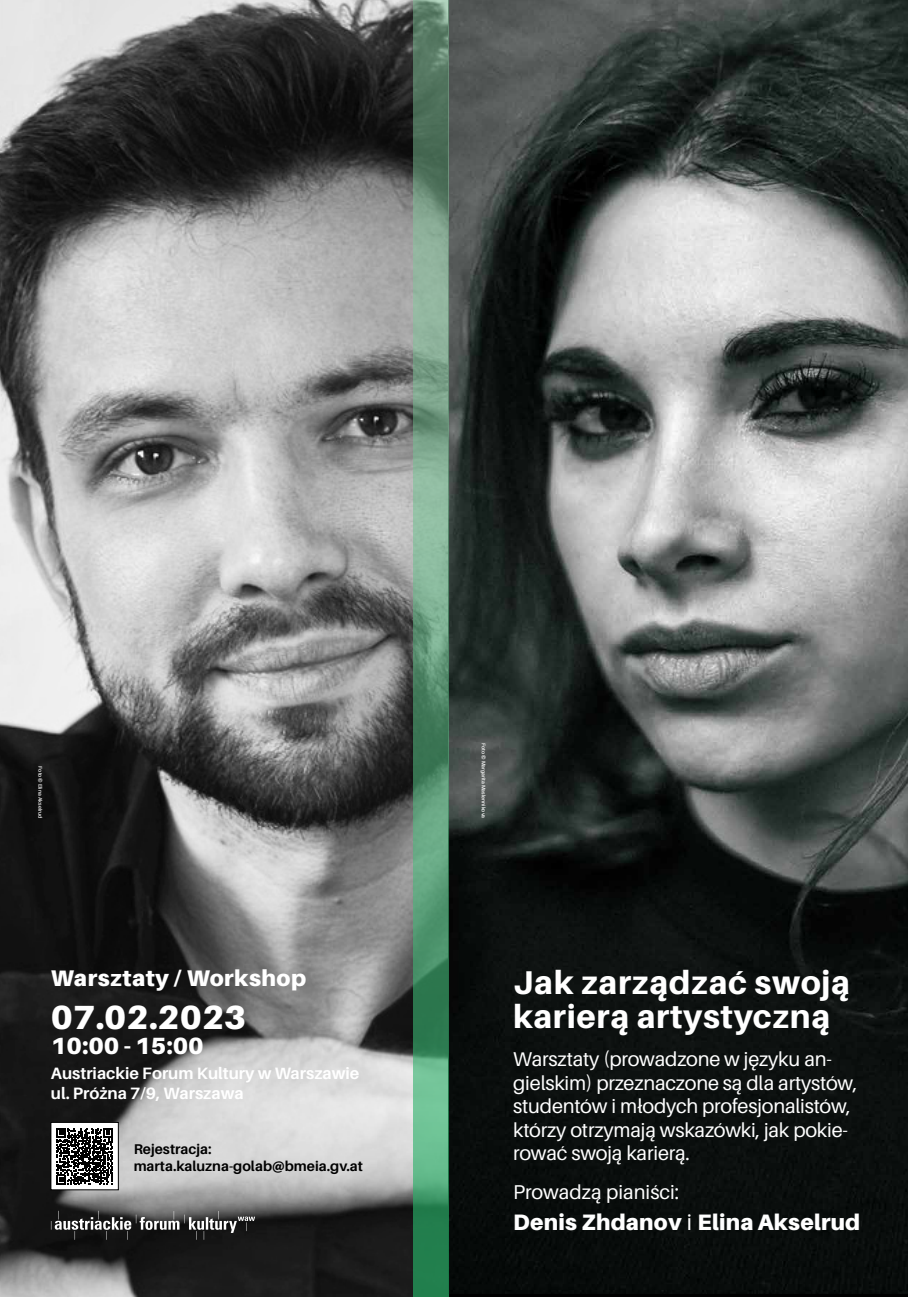
<style>
.page{position:relative;width:908px;height:1297px;background:#fff}
.page>*{position:absolute;margin:0;border:0;box-sizing:border-box;transform-origin:0 0}
.t1{font:900 33.5px "Aileron";color:#fff}
.t2{font:800 32.9px/34.1px "Aileron";letter-spacing:.02em;color:#fff}
.t3{font:900 23.5px "Aileron";color:#fff}
.t4{font:900 22.7px "Aileron";letter-spacing:.02em;color:#fff}
.t5{font:900 22.4px "Aileron";letter-spacing:.01em;color:#fff}
.t6{font:20px/23.5px "Aileron";letter-spacing:-.01em;color:#fff}
.t7{font:700 16.5px/20px "Aileron";color:#fff}
.t8{font:700 14.1px/17.2px "Aileron";color:#000}
.t9{font:600 5.2px "Aileron";color:#fff}
.s1{font-weight:400}
</style>
<div class="page">
<img style="left:0;top:0;width:413px;height:1297px">
<img style="left:448px;top:0;width:459px;height:1293px">
<svg style="left:413px;top:0;width:35px;height:1297px;background:#5d7f69"></svg>
<svg style="left:413px;top:243px;width:35px;height:1053px;background:#629f7c"></svg>
<svg style="left:51px;top:1211px;width:204px;height:29px;background:#464646"></svg>
<div style="left:51px;top:1122px;width:67px;height:68px;background:#fff"></div>
<svg style="left:56px;top:1128px;width:57px;height:56px"></svg>
<div style="left:51px;top:1122px;width:68px;height:68px;border:1px solid #000"></div>
<p class="t9" style="left:43px;top:766px;width:53px;rotate:90deg">Foto © Elina Akselrud</p>
<p class="t4" style="left:51px;top:964px;width:257px">Warsztaty / Workshop</p>
<h1 class="t1" style="left:51px;top:998px;width:197px">07.02.2023</h1>
<p class="t3" style="left:51px;top:1032px;width:154px">10:00 - 15:00</p>
<p class="t7" style="left:51px;top:1063px;width:310px">Austriackie Forum Kultury w Warszawie ul. Próżna 7/9, Warszawa</p>
<p class="t8" style="left:134px;top:1140px;width:231px">Rejestracja: marta.kaluzna-golab@bmeia.gv.at</p>
<p class="t9" style="left:486px;top:743px;width:77px;rotate:90deg">Foto © Margarita Maslennikova</p>
<h2 class="t2" style="left:513px;top:965px;width:338px">Jak zarządzać swoją karierą artystyczną</h2>
<p class="t6" style="left:513px;top:1048px;width:345px">Warsztaty (prowadzone w języku an&shy;gielskim) przeznaczone są dla artystów, studentów i młodych profesjonalistów, którzy otrzymają wskazówki, jak pokie&shy;rować swoją karierą.</p>
<p class="t6" style="left:513px;top:1180px;width:167px">Prowadzą pianiści:</p>
<p class="t5" style="left:513px;top:1209px;width:348px">Denis Zhdanov <span class="s1">i</span> Elina Akselrud</p>
</div>
